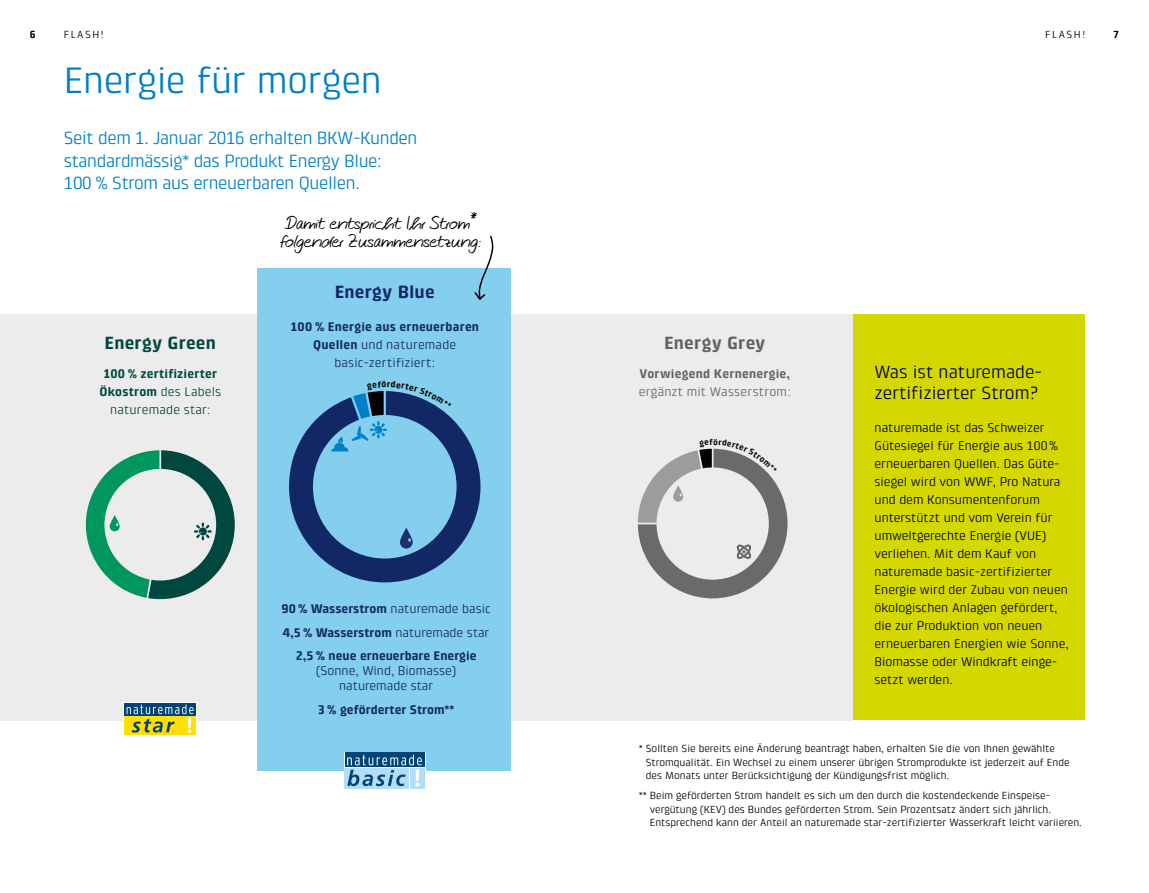
<style>
.page{position:relative;width:1149px;height:893px;background:#fff}
.page>*{position:absolute;margin:0;border:0;box-sizing:border-box;transform-origin:0 0}
.t1{font:37.5px "Klint Pro";letter-spacing:-.01em;color:#0080c8}
.t2{font:19.5px/18px "Nifty Script";color:#000}
.t3{font:18px/22.5px "Klint Pro";letter-spacing:-.02em;color:#0080c8}
.t4{font:18px/21px "Klint Pro";color:#000}
.t5{font:700 18px "Klint Pro";letter-spacing:.01em;color:#00483f}
.t6{font:700 18px "Klint Pro";letter-spacing:.01em;color:#626261}
.t7{font:700 18px "Klint Pro";letter-spacing:.005em;color:#122866}
.t8{font:12.75px/18px "Klint Pro";color:#000}
.t9{font:700 12.75px/23.5px "Klint Pro";color:#122866;text-align:center}
.t10{font:700 12.75px/18px "Klint Pro";letter-spacing:.01em;color:#00483f;text-align:center}
.t11{font:12.75px/15px "Klint Pro";color:#122866;text-align:center}
.t12{font:700 12.75px "Klint Pro";letter-spacing:.015em;color:#626261}
.t13{font:12.75px "Klint Pro";letter-spacing:.015em;color:#626261}
.t14{font:10.5px/13.5px "Klint Pro";color:#000}
.t15{font:700 10.5px "Klint Pro";color:#000}
.s1{font-weight:400}
</style>
<div class="page">
<div style="left:0;top:314px;width:853px;height:407px;background:#ececec"></div>
<div style="left:257px;top:268px;width:253px;height:503px;background:#83cfed"></div>
<div style="left:124px;top:702px;width:73px;height:33px;background:#ffe000"></div>
<svg style="left:124px;top:703px;width:72px;height:13px"></svg>
<svg style="left:127px;top:704px;width:66px;height:29px"></svg>
<svg style="left:85px;top:450px;width:150px;height:149px"></svg>
<div style="left:344px;top:752px;width:81px;height:37px;background:#fff"></div>
<div style="left:345px;top:768px;width:64px;height:20px;background:#b4dcf6"></div>
<div style="left:410px;top:768px;width:14px;height:20px;background:#b4dcf6"></div>
<div style="left:345px;top:753px;width:79px;height:14px;background:#004375"></div>
<svg style="left:347px;top:754px;width:75px;height:33px"></svg>
<svg style="left:474px;top:235px;width:19px;height:65px"></svg>
<div style="left:853px;top:314px;width:231px;height:406px;background:#d5d800"></div>
<svg style="left:289px;top:391px;width:191px;height:191px"></svg>
<svg style="left:637px;top:448px;width:150px;height:150px"></svg>
<p class="t15" style="left:30px;top:29px;width:7px">6</p>
<p class="t14" style="left:64px;top:28px;width:41px">FLASH!</p>
<p class="t14" style="left:1044px;top:28px;width:41px">FLASH!</p>
<p class="t15" style="left:1112px;top:29px;width:7px">7</p>
<h1 class="t1" style="left:64px;top:58px;width:319px">Energie für morgen</h1>
<h3 class="t3" style="left:64px;top:127px;width:355px">Seit dem 1. Januar 2016 erhalten BKW-Kunden standardmässig* das Produkt Energy Blue:<br>100 % Strom aus erneuerbaren Quellen.</h3>
<h2 class="t2" style="left:280px;top:213px;width:202px">Damit entspricht Ihr Strom* folgender Zusammensetzung:</h2>
<h3 class="t7" style="left:335px;top:281px;width:101px">Energy Blue</h3>
<p class="t9" style="left:290px;top:318px;width:190px;line-height:18px">100 % Energie aus erneuerbaren<br>Quellen <span class="s1">und naturemade basic-zertifiziert:</span></p>
<h3 class="t5" style="left:105px;top:333px;width:113px">Energy Green</h3>
<h3 class="t6" style="left:664px;top:333px;width:103px">Energy Grey</h3>
<p class="t12" style="left:639px;top:366px;width:152px">Vorwiegend Kernenergie,</p>
<p class="t13" style="left:638px;top:384px;width:154px">ergänzt mit Wasserstrom:</p>
<p class="t10" style="left:99px;top:365px;width:123px">100 % zertifizierter<br>Ökostrom <span class="s1">des Labels naturemade star:</span></p>
<p class="t9" style="left:281px;top:597px;width:211px">90 % Wasserstrom <span class="s1">naturemade basic<br></span>4,5 % Wasserstrom <span class="s1">naturemade star<br></span>2,5 % neue erneuerbare Energie</p>
<p class="t11" style="left:316px;top:663px;width:142px">(Sonne, Wind, Biomasse) naturemade star</p>
<p class="t9" style="left:318px;top:698px;width:138px">3 % geförderter Strom**</p>
<h3 class="t4" style="left:874px;top:361px;width:169px">Was ist naturemade&shy;zertifizierter Strom?</h3>
<p class="t8" style="left:874px;top:419px;width:196px">naturemade ist das Schweizer<br>Gütesiegel für Energie aus 100% erneuerbaren Quellen. Das Güte&shy;siegel wird von WWF, Pro Natura und dem Konsumentenforum unterstützt und vom Verein für umweltgerechte Energie (VUE) verliehen. Mit dem Kauf von naturemade basic-zertifizierter<br>Energie wird der Zubau von neuen ökologischen Anlagen gefördert, die zur Produktion von neuen erneuerbaren Energien wie Sonne,<br>Biomasse oder Windkraft einge&shy;setzt werden.</p>
<p class="t14" style="left:645px;top:742px;width:425px;text-indent:-7px">* Sollten Sie bereits eine Änderung beantragt haben, erhalten Sie die von Ihnen gewählte<br>Stromqualität. Ein Wechsel zu einem unserer übrigen Stromprodukte ist jederzeit auf Ende des Monats unter Berücksichtigung der Kündigungsfrist möglich.</p>
<p class="t14" style="left:649px;top:789px;width:433px;text-indent:-11px">** Beim geförderten Strom handelt es sich um den durch die kostendeckende Einspeise&shy;vergütung (KEV) des Bundes geförderten Strom. Sein Prozentsatz ändert sich jährlich.<br>Entsprechend kann der Anteil an naturemade star-zertifizierter Wasserkraft leicht variieren.</p>
</div>
